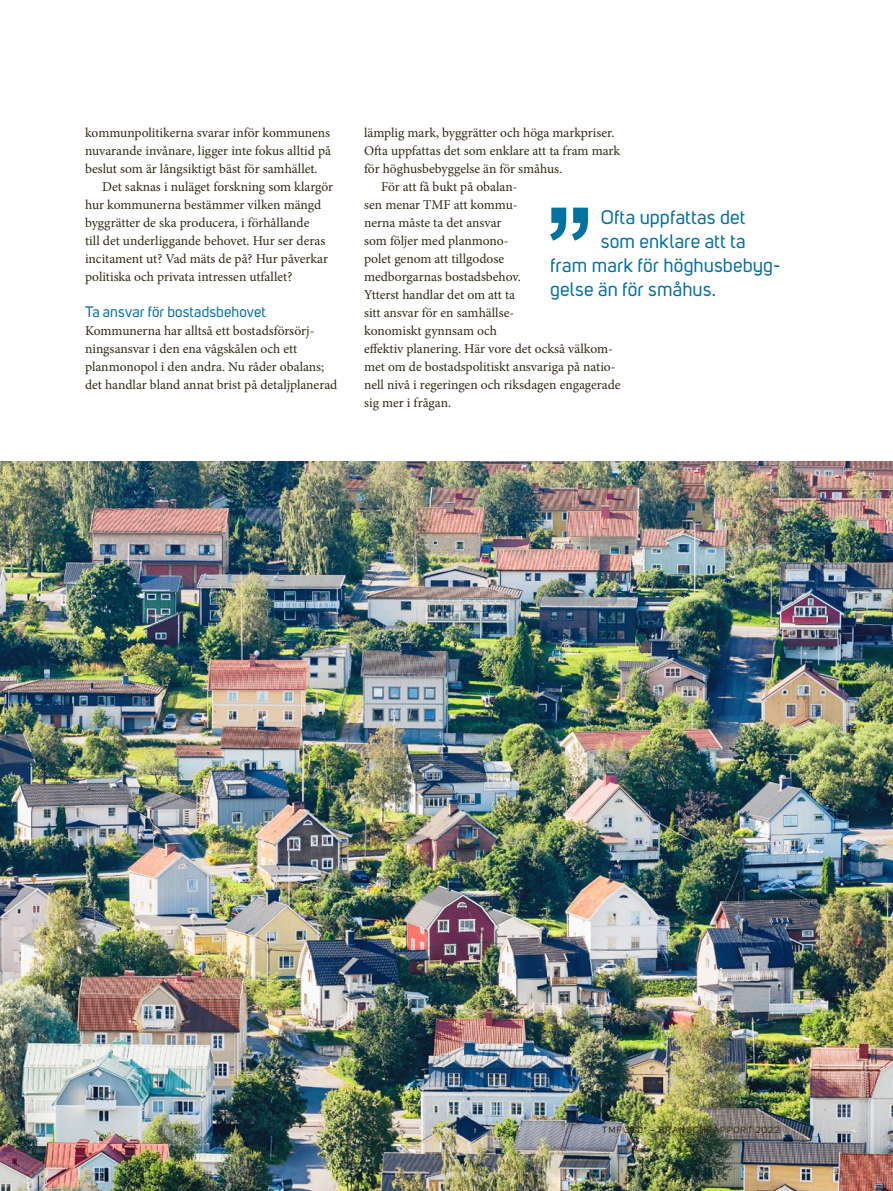
<style>
.page{position:relative;width:893px;height:1191px;background:#fff}
.page>*{position:absolute;margin:0;border:0;box-sizing:border-box;transform-origin:0 0}
.Citat{font:19.5px "Uni Sans";letter-spacing:.01em;color:#0071a0}
.t1{font:15px "Uni Sans";letter-spacing:.01em;color:#0071a0}
.Body_indent{font:13.5px/18px "Minion Pro";color:#2f2912}
.Body{font:13.5px/18px "Minion Pro";letter-spacing:-.005em;color:#2f2912}
.t2{font:9px "Uni Sans";letter-spacing:.12em;color:#2f2912}
</style>
<div class="page">
<img style="left:0;top:461px;width:893px;height:730px">
<svg style="left:550px;top:208px;width:38px;height:33px"></svg>
<p class="Body" style="left:85px;top:124px;width:248px;text-align:justify">kommunpolitikerna svarar inför kommunens nuvarande invånare, ligger inte fokus alltid på beslut som är långsiktigt bäst för samhället.</p>
<p class="Body_indent" style="left:85px;top:178px;width:250px;text-indent:17px">Det saknas i nuläget forskning som klargör hur kommunerna bestämmer vilken mängd byggrätter de ska producera, i förhållande<br>till det underliggande behovet. Hur ser deras incitament ut? Vad mäts de på? Hur påverkar politiska och privata intressen utfallet?</p>
<h4 class="t1" style="left:85px;top:303px;width:182px">Ta ansvar för bostadsbehovet</h4>
<p class="Body" style="left:85px;top:322px;width:254px">Kommunerna har alltså ett bostadsförsörj&shy;ningsansvar i den ena vågskålen och ett planmonopol i den andra. Nu råder obalans; det handlar bland annat brist på detaljplanerad</p>
<p class="Body" style="left:364px;top:124px;width:258px">lämplig mark, byggrätter och höga markpriser.<br>Ofta uppfattas det som enklare att ta fram mark för höghusbebyggelse än för småhus.</p>
<p class="Body_indent" style="left:364px;top:178px;width:258px;text-indent:17px">För att få bukt på obalan-<br>sen menar TMF att kommu-<br>nerna måste ta det ansvar<br>som följer med planmono-<br>polet genom att tillgodose<br>medborgarnas bostadsbehov.<br>Ytterst handlar det om att ta<br>sitt ansvar för en samhällse-<br>konomiskt gynnsam och<br>effektiv planering. Här vore det också välkom&shy;met om de bostadspolitiskt ansvariga på natio&shy;nell nivå i regeringen och riksdagen engagerade sig mer i frågan.</p>
<p class="Citat" style="left:601px;top:206px;width:146px">Ofta uppfattas det</p>
<p class="Citat" style="left:601px;top:230px;width:146px">som enklare att ta</p>
<p class="Citat" style="left:550px;top:254px;width:232px">fram mark för höghusbebyg-</p>
<p class="Citat" style="left:550px;top:278px;width:167px">gelse än för småhus.</p>
<p class="t2" style="left:602px;top:1124px;width:179px">TMF 360° – BRANSCHRAPPORT 2022</p>
<p class="t2" style="left:802px;top:1124px;width:7px">9</p>
</div>
